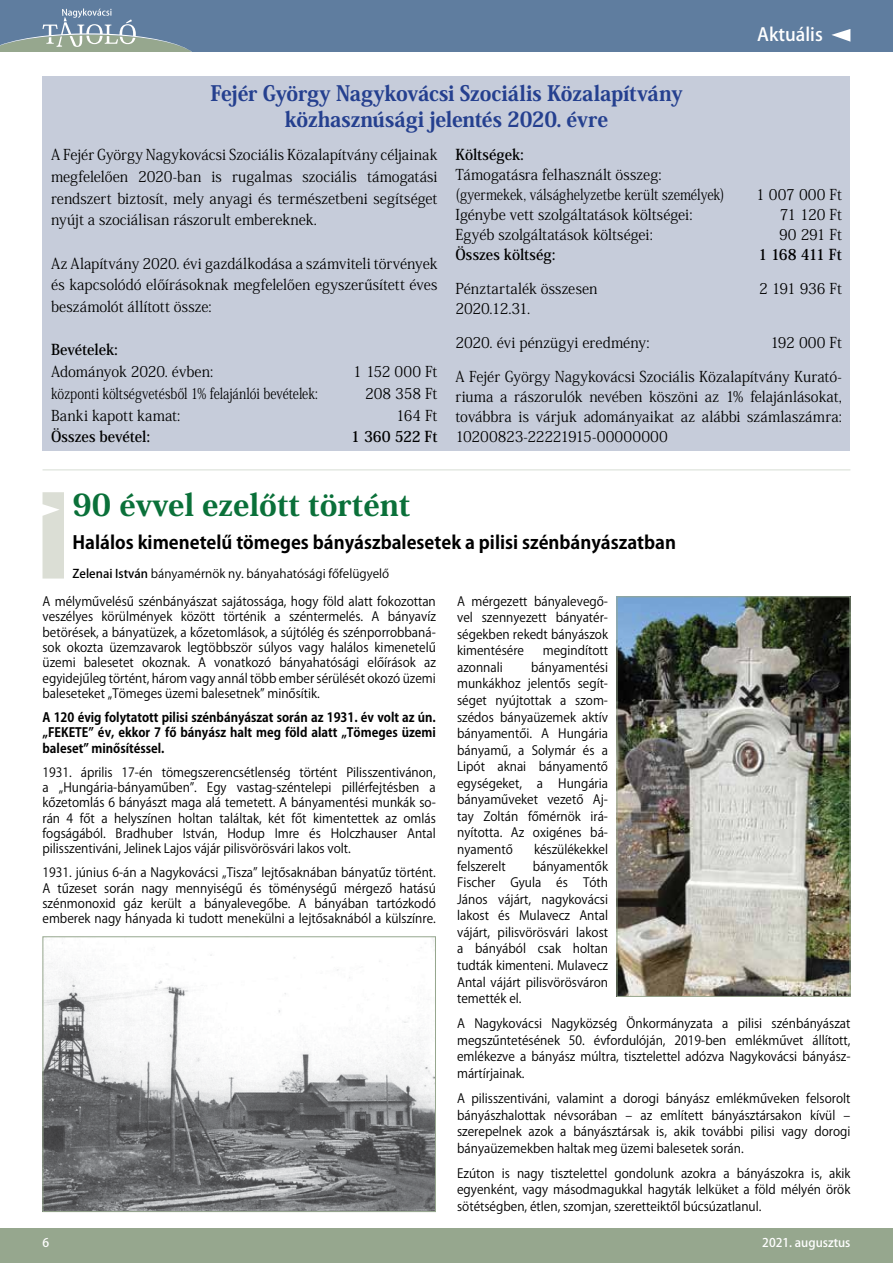
<style>
.page{position:relative;width:893px;height:1263px;background:#fff}
.page>*{position:absolute;margin:0;border:0;box-sizing:border-box;transform-origin:0 0}
.t1{font:800 30.3px "Koz Min Pr 6 N";color:#0a7039}
.t2{font:800 21px/25.5px "Koz Min Pr 6 N";letter-spacing:-.01em;color:#25408f;text-align:center;scale:.95 1}
.t3{font:700 18px "Koz Go Pr 6 N";color:#000}
.t4{font:500 18px "Koz Go Pr 6 N";color:#fff}
.t5{font:15px/21.8px "Koz Min Pr 6 N";color:#000;text-align:justify;scale:.95 1}
.t6{font:700 15px "Koz Min Pr 6 N";letter-spacing:-.005em;color:#000;scale:.95 1}
.t7{font:15px "Koz Min Pr 6 N";color:#000;scale:.82 1}
.t8{font:12.75px/16.5px "Koz Go Pr 6 N";color:#000;text-align:justify;scale:.95 1}
.t9{font:700 12.75px/15.3px "Koz Go Pr 6 N";color:#000;text-align:justify;scale:.95 1}
.t10{font:12px "Koz Go Pr 6 N";color:#000}
.t11{font:500 12px "Koz Go Pr 6 N";color:#fff}
.s1{font-weight:500}
</style>
<div class="page">
<div style="left:0;top:0;width:893px;height:51px;background:#5f7d9f"></div>
<svg style="left:831px;top:29px;width:19px;height:13px"></svg>
<svg style="left:0;top:9px;width:191px;height:42px"></svg>
<div style="left:0;top:1229px;width:893px;height:34px;background:#96a78e"></div>
<div style="left:43px;top:492px;width:21px;height:86px;background:#dbded5"></div>
<img style="left:619px;top:598px;width:229px;height:397px">
<div style="left:617px;top:596px;width:233px;height:401px;border:1px solid #96a78e"></div>
<img style="left:45px;top:938px;width:389px;height:272px">
<div style="left:43px;top:936px;width:393px;height:276px;border:1px solid #96a78e"></div>
<div style="left:43px;top:77px;width:807px;height:374px;background:#c6ccda"></div>
<hr style="left:43px;top:469px;width:807px;height:1px;background:#96a78e">
<h2 class="t2" style="left:210px;top:81px;width:498px">Fejér György Nagykovácsi Szociális Közalapítvány közhasznúsági jelentés 2020. évre</h2>
<h3 class="t4" style="left:757px;top:25px;width:67px">Aktuális</h3>
<p class="t5" style="left:51px;top:144px;width:408px">A Fejér György Nagykovácsi Szociális Közalapítvány céljainak megfelelően 2020-ban is rugalmas szociális támogatási rendszert biztosít, mely anyagi és természetbeni segítséget nyújt a szociálisan rászorult embereknek.</p>
<p class="t5" style="left:51px;top:253px;width:408px">Az Alapítvány 2020. évi gazdálkodása a számviteli törvények és kapcsolódó előírásoknak megfelelően egyszerűsített éves beszámolót állított össze:</p>
<p class="t6" style="left:51px;top:341px;width:72px">Bevételek:</p>
<p class="t5" style="left:51px;top:361px;width:172px">Adományok 2020. évben:</p>
<p class="t5" style="left:353px;top:361px;width:90px">1 152 000 Ft</p>
<p class="t7" style="left:51px;top:385px;width:327px">központi költségvetésből 1% felajánlói bevételek:</p>
<p class="t5" style="left:365px;top:383px;width:78px">208 358 Ft</p>
<p class="t5" style="left:51px;top:404px;width:138px">Banki kapott kamat:</p>
<p class="t5" style="left:396px;top:404px;width:45px">164 Ft</p>
<p class="t6" style="left:51px;top:428px;width:106px">Összes bevétel:</p>
<p class="t6" style="left:351px;top:428px;width:92px">1 360 522 Ft</p>
<p class="t6" style="left:455px;top:146px;width:73px">Költségek:</p>
<p class="t5" style="left:455px;top:165px;width:285px;line-height:20px">Támogatásra felhasznált összeg: (gyermekek, válsághelyzetbe került személyek)</p>
<p class="t5" style="left:756px;top:184px;width:92px">1 007 000 Ft</p>
<p class="t5" style="left:455px;top:204px;width:251px">Igénybe vett szolgáltatások költségei:</p>
<p class="t5" style="left:780px;top:204px;width:67px">71 120 Ft</p>
<p class="t5" style="left:455px;top:224px;width:209px">Egyéb szolgáltatások költségei:</p>
<p class="t5" style="left:779px;top:224px;width:68px">90 291 Ft</p>
<p class="t6" style="left:455px;top:246px;width:106px">Összes költség:</p>
<p class="t6" style="left:758px;top:246px;width:89px">1 168 411 Ft</p>
<p class="t5" style="left:455px;top:278px;width:151px">Pénztartalék összesen</p>
<p class="t5" style="left:759px;top:278px;width:89px">2 191 936 Ft</p>
<p class="t5" style="left:455px;top:298px;width:80px">2020.12.31.</p>
<p class="t5" style="left:455px;top:332px;width:206px">2020. évi pénzügyi eredmény:</p>
<p class="t5" style="left:770px;top:332px;width:77px">192 000 Ft</p>
<p class="t5" style="left:455px;top:367px;width:408px;line-height:20px">A Fejér György Nagykovácsi Szociális Közalapítvány Kurató&shy;riuma a rászorulók nevében köszöni az 1% felajánlásokat, továbbra is várjuk adományaikat az alábbi számlaszámra:<br>10200823-22221915-00000000</p>
<h1 class="t1" style="left:73px;top:488px;width:339px">90 évvel ezelőtt történt</h1>
<h3 class="t3" style="left:73px;top:532px;width:605px">Halálos kimenetelű tömeges bányászbalesetek a pilisi szénbányászatban</h3>
<p class="t10" style="left:73px;top:567px;width:318px"><span class="s1">Zelenai István</span> bányamérnök ny. bányahatósági főfelügyelő</p>
<p class="t8" style="left:43px;top:594px;width:416px;line-height:15.3px">A mélyművelésű szénbányászat sajátossága, hogy föld alatt fokozottan veszélyes körülmények között történik a széntermelés. A bányavíz betörések, a bányatüzek, a kőzetomlások, a sújtólég és szénporrobbaná&shy;sok okozta üzemzavarok legtöbbször súlyos vagy halálos kimenetelű üzemi balesetet okoznak. A vonatkozó bányahatósági előírások az egyidejűleg történt, három vagy annál több ember sérülését okozó üzemi baleseteket „Tömeges üzemi balesetnek” minősítik.</p>
<p class="t9" style="left:43px;top:710px;width:416px">A 120 évig folytatott pilisi szénbányászat során az 1931. év volt az ún. „FEKETE” év, ekkor 7 fő bányász halt meg föld alatt „Tömeges üzemi baleset” minősítéssel.</p>
<p class="t8" style="left:43px;top:764px;width:416px;line-height:15.3px">1931. április 17-én tömegszerencsétlenség történt Pilisszentivánon, a „Hungária-bányaműben”. Egy vastag-széntelepi pillérfejtésben a kőzetomlás 6 bányászt maga alá temetett. A bányamentési munkák so&shy;rán 4 főt a helyszínen holtan találtak, két főt kimentettek az omlás fogságából. Bradhuber István, Hodup Imre és Holczhauser Antal pilisszentiváni, Jelinek Lajos vájár pilisvörösvári lakos volt.</p>
<p class="t8" style="left:43px;top:865px;width:416px;line-height:15.3px">1931. június 6-án a Nagykovácsi „Tisza” lejtősaknában bányatűz történt.<br>A tűzeset során nagy mennyiségű és töménységű mérgező hatású szénmonoxid gáz került a bányalevegőbe. A bányában tartózkodó emberek nagy hányada ki tudott menekülni a lejtősaknából a külszínre.</p>
<p class="t8" style="left:457px;top:593px;width:160px">A mérgezett bányalevegő&shy;vel szennyezett bányatér&shy;ségekben rekedt bányászok kimentésére</p>
<p class="t8" style="left:543px;top:643px;width:70px">megindított</p>
<p class="t8" style="left:457px;top:659px;width:160px;text-indent:74px">bányamentési munkákhoz jelentős segít&shy;séget nyújtottak a szom&shy;szédos bányaüzemek aktív bányamentői. A Hungária bányamű, a Solymár és a Lipót aknai bányamentő egységeket, a Hungária bányaműveket vezető Aj&shy;tay Zoltán főmérnök irá&shy;nyította. Az oxigénes bá&shy;nyamentő</p>
<p class="t8" style="left:457px;top:659px;width:50px">azonnali</p>
<p class="t8" style="left:534px;top:841px;width:79px">készülékekkel</p>
<p class="t8" style="left:457px;top:858px;width:53px">felszerelt</p>
<p class="t8" style="left:457px;top:858px;width:160px;text-indent:76px">bányamentők Fischer Gyula és Tóth János vájárt, nagykovácsi lakost és Mulavecz Antal vájárt, pilisvörösvári lakost a bányából csak holtan tudták kimenteni. Mulavecz Antal vájárt pilisvörösváron temették el.</p>
<p class="t8" style="left:457px;top:1015px;width:416px">A Nagykovácsi Nagyközség Önkormányzata a pilisi szénbányászat megszűntetésének 50. évfordulóján, 2019-ben emlékművet állított, emlékezve a bányász múltra, tisztelettel adózva Nagykovácsi bányász&shy;mártírjainak.</p>
<p class="t8" style="left:457px;top:1090px;width:416px">A pilisszentiváni, valamint a dorogi bányász emlékműveken felsorolt bányászhalottak névsorában – az említett bányásztársakon kívül – szerepelnek azok a bányásztársak is, akik további pilisi vagy dorogi bányaüzemekben haltak meg üzemi balesetek során.</p>
<p class="t8" style="left:457px;top:1165px;width:416px">Ezúton is nagy tisztelettel gondolunk azokra a bányászokra is, akik egyenként, vagy másodmagukkal hagyták lelküket a föld mélyén örök sötétségben, étlen, szomjan, szeretteiktől búcsúzatlanul.</p>
<p class="t11" style="left:43px;top:1236px;width:8px">4</p>
<p class="t11" style="left:782px;top:1236px;width:58px">015. márci</p>
<p class="t11" style="left:43px;top:1236px;width:8px">6</p>
<p class="t11" style="left:762px;top:1236px;width:90px">2021. augusztus</p>
</div>
